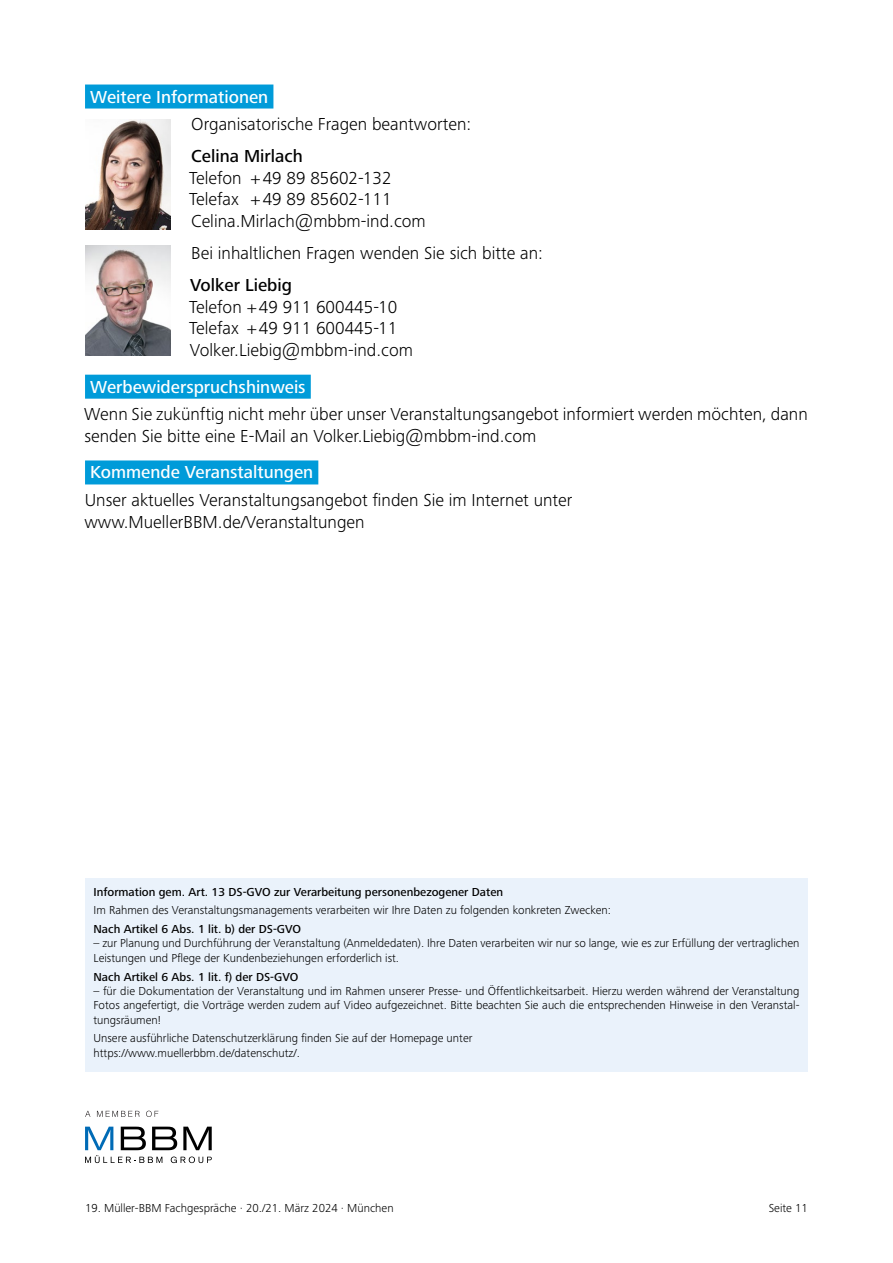
<style>
.page{position:relative;width:893px;height:1263px;background:#fff}
.page>*{position:absolute;margin:0;border:0;box-sizing:border-box;transform-origin:0 0}
.t1{font:300 18px/21.6px "Frutiger Next Pro";color:#000}
.t2{font:500 18px "Frutiger Next Pro";color:#fff}
.t3{font:500 18px "Frutiger Next Pro";color:#000}
.t4{font:300 12px/14.4px "Frutiger Next Pro";color:#000}
.t5{font:500 12px "Frutiger Next Pro";color:#000}
</style>
<div class="page">
<svg style="left:85px;top:1127px;width:127px;height:36px"></svg>
<svg style="left:85px;top:1111px;width:73px;height:6px"></svg>
<div style="left:85px;top:85px;width:188px;height:24px;background:#009bd9"></div>
<div style="left:85px;top:375px;width:226px;height:24px;background:#009bd9"></div>
<div style="left:85px;top:460px;width:233px;height:24px;background:#009bd9"></div>
<img style="left:85px;top:119px;width:85px;height:110px">
<img style="left:85px;top:246px;width:85px;height:110px">
<div style="left:85px;top:878px;width:723px;height:194px;background:#eaf2fb"></div>
<h1 class="t2" style="left:90px;top:86px;width:180px">Weitere Informationen</h1>
<h1 class="t1" style="left:191px;top:113px;width:281px">Organisatorische Fragen beantworten:</h1>
<h1 class="t3" style="left:191px;top:146px;width:113px">Celina Mirlach</h1>
<h1 class="t1" style="left:189px;top:167px;width:238px">Telefon +49 89 85602-132<br>Telefax +49 89 85602-111<br>Celina.Mirlach@mbbm-ind.com</h1>
<h1 class="t1" style="left:191px;top:242px;width:353px">Bei inhaltlichen Fragen wenden Sie sich bitte an:</h1>
<h1 class="t3" style="left:190px;top:275px;width:103px">Volker Liebig</h1>
<h1 class="t1" style="left:189px;top:296px;width:225px">Telefon +49 911 600445-10<br>Telefax +49 911 600445-11<br>Volker.Liebig@mbbm-ind.com</h1>
<h1 class="t2" style="left:90px;top:376px;width:217px">Werbewiderspruchshinweis</h1>
<h1 class="t1" style="left:84px;top:403px;width:725px">Wenn Sie zukünftig nicht mehr über unser Veranstaltungsangebot informiert werden möchten, dann senden Sie bitte eine E-Mail an Volker.Liebig@mbbm-ind.com</h1>
<h1 class="t2" style="left:90px;top:462px;width:225px">Kommende Veranstaltungen</h1>
<h1 class="t1" style="left:84px;top:489px;width:490px">Unser aktuelles Veranstaltungsangebot finden Sie im Internet unter www.MuellerBBM.de/Veranstaltungen</h1>
<p class="t5" style="left:94px;top:885px;width:411px">Information gem. Art. 13 DS-GVO zur Verarbeitung personenbezogener Daten</p>
<p class="t4" style="left:94px;top:903px;width:519px">Im Rahmen des Veranstaltungsmanagements verarbeiten wir Ihre Daten zu folgenden konkreten Zwecken:</p>
<p class="t5" style="left:94px;top:922px;width:209px">Nach Artikel 6 Abs. 1 lit. b) der DS-GVO</p>
<p class="t4" style="left:94px;top:936px;width:707px">– zur Planung und Durchführung der Veranstaltung (Anmeldedaten). Ihre Daten verarbeiten wir nur so lange, wie es zur Erfüllung der vertraglichen<br>Leistungen und Pflege der Kundenbeziehungen erforderlich ist.</p>
<p class="t5" style="left:94px;top:970px;width:206px">Nach Artikel 6 Abs. 1 lit. f) der DS-GVO</p>
<p class="t4" style="left:94px;top:984px;width:707px;text-align:justify">– für die Dokumentation der Veranstaltung und im Rahmen unserer Presse- und Öffentlichkeitsarbeit. Hierzu werden während der Veranstaltung Fotos angefertigt, die Vorträge werden zudem auf Video aufgezeichnet. Bitte beachten Sie auch die entsprechenden Hinweise in den Veranstal&shy;tungsräumen!</p>
<p class="t4" style="left:94px;top:1031px;width:380px">Unsere ausführliche Datenschutzerklärung finden Sie auf der Homepage unter https://www.muellerbbm.de/datenschutz/.</p>
<p class="t4" style="left:85px;top:1201px;width:310px">19. Müller-BBM Fachgespräche · 20./21. März 2024 · München</p>
<p class="t4" style="left:769px;top:1201px;width:41px">Seite 11</p>
</div>
